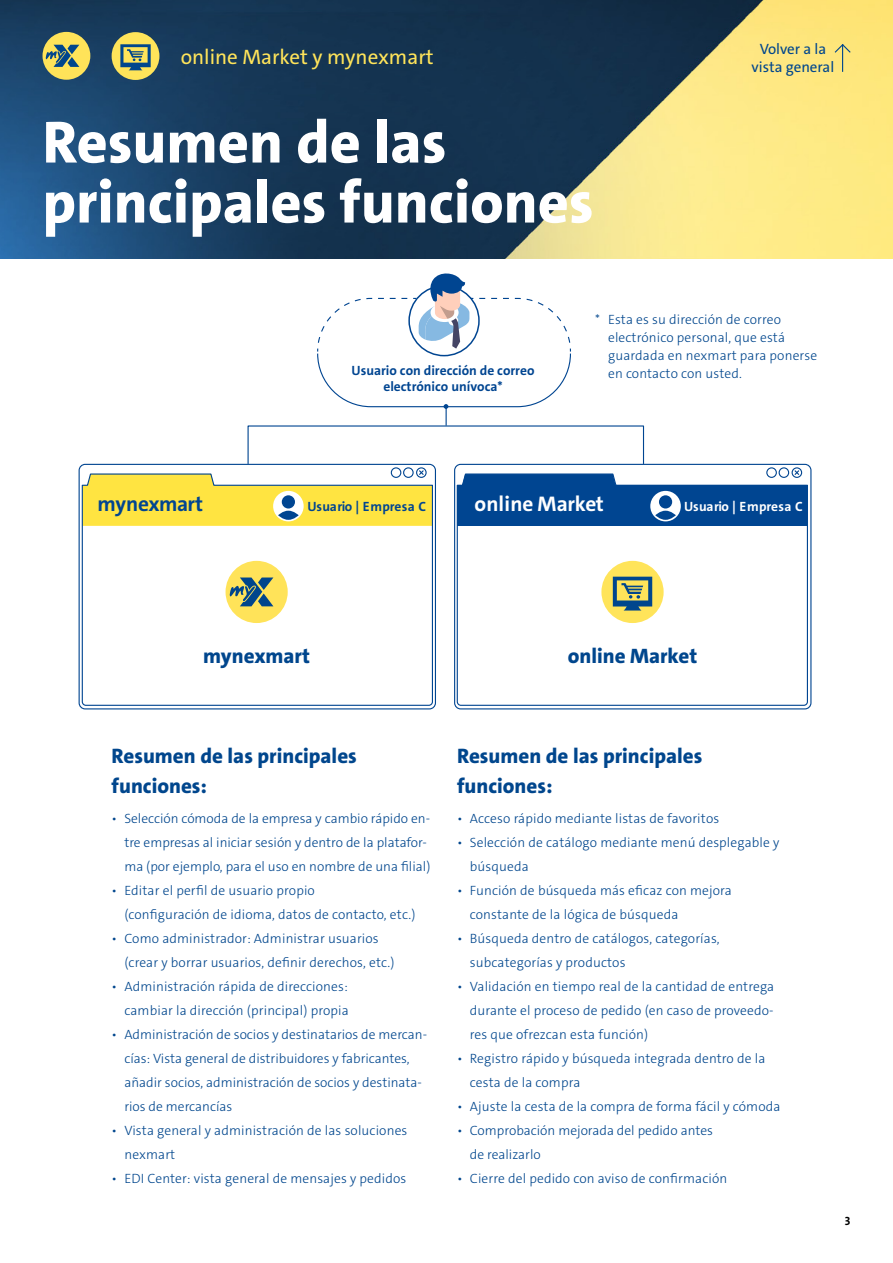
<style>
.page{position:relative;width:893px;height:1263px;background:#fff}
.page>*{position:absolute;margin:0;border:0;box-sizing:border-box;transform-origin:0 0}
.t1{font:800 60px "The Sans C4 s";color:#fff}
.t2{font:700 21.3px "The Sans C4 s";letter-spacing:-.005em;color:#fff}
.t3{font:700 21.3px "The Sans C4 s";letter-spacing:-.02em;color:#004591}
.t4{font:800 21px/30px "The Sans C4 s";color:#00468d}
.t5{font:21px "The Sans C4 s";color:#ffe45a}
.t6{font:15px/18px "The Sans C4 s";color:#00468d;text-align:center}
.Copy{font:300 13.5px/24px "The Sans C4 s";letter-spacing:.01em;color:#00468d}
.t7{font:700 13.5px/16.2px "The Sans C4 s";color:#004591;text-align:center}
.t8{font:700 13.5px "The Sans C4 s";letter-spacing:.01em;color:#fff}
.t9{font:700 12px "The Sans C4 s";color:#000}
</style>
<div class="page">
<img style="left:0;top:0;width:893px;height:259px">
<div style="left:112px;top:32px;width:47px;height:48px;background:#ffe45a;border-radius:50%"></div>
<svg style="left:120px;top:44px;width:31px;height:26px"></svg>
<div style="left:43px;top:32px;width:47px;height:48px;background:#ffe359;border-radius:50%"></div>
<svg style="left:46px;top:45px;width:33px;height:22px"></svg>
<div style="left:454px;top:464px;width:357px;height:245px;border:1px solid #004591;border-radius:6px"></div>
<div style="left:79px;top:464px;width:357px;height:245px;border:1px solid #004591;border-radius:6px"></div>
<div style="left:792px;top:467px;width:10px;height:11px;border:1px solid #004591;border-radius:50%"></div>
<div style="left:779px;top:467px;width:10px;height:11px;border:1px solid #004591;border-radius:50%"></div>
<div style="left:766px;top:467px;width:11px;height:11px;border:1px solid #004591;border-radius:50%"></div>
<svg style="left:793px;top:469px;width:7px;height:4px"></svg>
<svg style="left:456px;top:473px;width:352px;height:233px"></svg>
<div style="left:457px;top:485px;width:350px;height:41px;background:#004591"></div>
<svg style="left:81px;top:484px;width:353px;height:222px"></svg>
<div style="left:650px;top:491px;width:31px;height:30px;background:#fff;border-radius:50%"></div>
<div style="left:659px;top:495px;width:13px;height:13px;background:#004591;border-radius:50%"></div>
<svg style="left:655px;top:511px;width:21px;height:9px"></svg>
<div style="left:416px;top:467px;width:11px;height:11px;border:1px solid #004591;border-radius:50%"></div>
<div style="left:403px;top:467px;width:11px;height:11px;border:1px solid #004591;border-radius:50%"></div>
<div style="left:391px;top:467px;width:10px;height:11px;border:1px solid #004591;border-radius:50%"></div>
<svg style="left:82px;top:469px;width:350px;height:57px"></svg>
<div style="left:273px;top:491px;width:31px;height:30px;background:#fff;border-radius:50%"></div>
<div style="left:282px;top:495px;width:13px;height:13px;background:#004591;border-radius:50%"></div>
<svg style="left:278px;top:511px;width:21px;height:9px"></svg>
<svg style="left:317px;top:273px;width:254px;height:152px"></svg>
<svg style="left:833px;top:43px;width:19px;height:29px"></svg>
<p class="t5" style="left:181px;top:43px;width:254px">online Market y mynexmart</p>
<p class="t1" style="left:43px;top:104px;width:405px">Resumen de las</p>
<p class="t1" style="left:43px;top:164px;width:552px">principales funciones</p>
<p class="t6" style="left:752px;top:40px;width:84px">Volver a la vista general</p>
<p class="t7" style="left:352px;top:362px;width:184px">Usuario con dirección de correo electrónico unívoca*</p>
<p class="Copy" style="left:595px;top:307px;width:187px">* Esta es su dirección de correo</p>
<p class="Copy" style="left:608px;top:325px;width:178px">electrónico personal, que está</p>
<p class="Copy" style="left:608px;top:343px;width:211px">guardada en nexmart para ponerse</p>
<p class="Copy" style="left:608px;top:361px;width:135px">en contacto con usted.</p>
<p class="t3" style="left:98px;top:490px;width:107px">mynexmart</p>
<p class="t7" style="left:307px;top:498px;width:120px">Usuario | Empresa C</p>
<p class="t2" style="left:474px;top:490px;width:131px">online Market</p>
<p class="t8" style="left:684px;top:498px;width:120px">Usuario | Empresa C</p>
<p class="t4" style="left:203px;top:641px;width:108px">mynexmart</p>
<p class="t4" style="left:568px;top:641px;width:131px">online Market</p>
<p class="t4" style="left:112px;top:741px;width:247px">Resumen de las principales funciones:</p>
<p class="Copy" style="left:124px;top:806px;width:307px;text-indent:-13px">• Selección cómoda de la empresa y cambio rápido en&shy;tre empresas al iniciar sesión y dentro de la platafor&shy;ma (por ejemplo, para el uso en nombre de una filial)</p>
<p class="Copy" style="left:124px;top:878px;width:293px;text-indent:-13px">• Editar el perfil de usuario propio<br>(configuración de idioma, datos de contacto, etc.)</p>
<p class="Copy" style="left:124px;top:926px;width:272px;text-indent:-13px">• Como administrador: Administrar usuarios (crear y borrar usuarios, definir derechos, etc.)</p>
<p class="Copy" style="left:112px;top:974px;width:239px;text-align:right">• Administración rápida de direcciones: cambiar la dirección (principal) propia</p>
<p class="Copy" style="left:124px;top:1022px;width:304px;text-indent:-13px">• Administración de socios y destinatarios de mercan&shy;cías: Vista general de distribuidores y fabricantes, añadir socios, administración de socios y destinata&shy;rios de mercancías</p>
<p class="Copy" style="left:124px;top:1118px;width:285px;text-indent:-13px">• Vista general y administración de las soluciones nexmart</p>
<p class="Copy" style="left:112px;top:1166px;width:296px">• EDI Center: vista general de mensajes y pedidos</p>
<p class="t4" style="left:457px;top:741px;width:247px">Resumen de las principales funciones:</p>
<p class="Copy" style="left:457px;top:806px;width:264px">• Acceso rápido mediante listas de favoritos</p>
<p class="Copy" style="left:470px;top:830px;width:311px;text-indent:-13px">• Selección de catálogo mediante menú desplegable y búsqueda</p>
<p class="Copy" style="left:470px;top:878px;width:264px;text-indent:-13px">• Función de búsqueda más eficaz con mejora constante de la lógica de búsqueda</p>
<p class="Copy" style="left:470px;top:926px;width:251px;text-indent:-13px">• Búsqueda dentro de catálogos, categorías, subcategorías y productos</p>
<p class="Copy" style="left:470px;top:974px;width:306px;text-align:justify;text-indent:-13px">• Validación en tiempo real de la cantidad de entrega durante el proceso de pedido (en caso de proveedo&shy;res que ofrezcan esta función)</p>
<p class="Copy" style="left:470px;top:1046px;width:297px;text-indent:-13px">• Registro rápido y búsqueda integrada dentro de la cesta de la compra</p>
<p class="Copy" style="left:457px;top:1094px;width:325px">• Ajuste la cesta de la compra de forma fácil y cómoda</p>
<p class="Copy" style="left:470px;top:1118px;width:245px;text-indent:-13px">• Comprobación mejorada del pedido antes de realizarlo</p>
<p class="Copy" style="left:457px;top:1166px;width:272px">• Cierre del pedido con aviso de confirmación</p>
<p class="t9" style="left:845px;top:1213px;width:7px">3</p>
</div>
